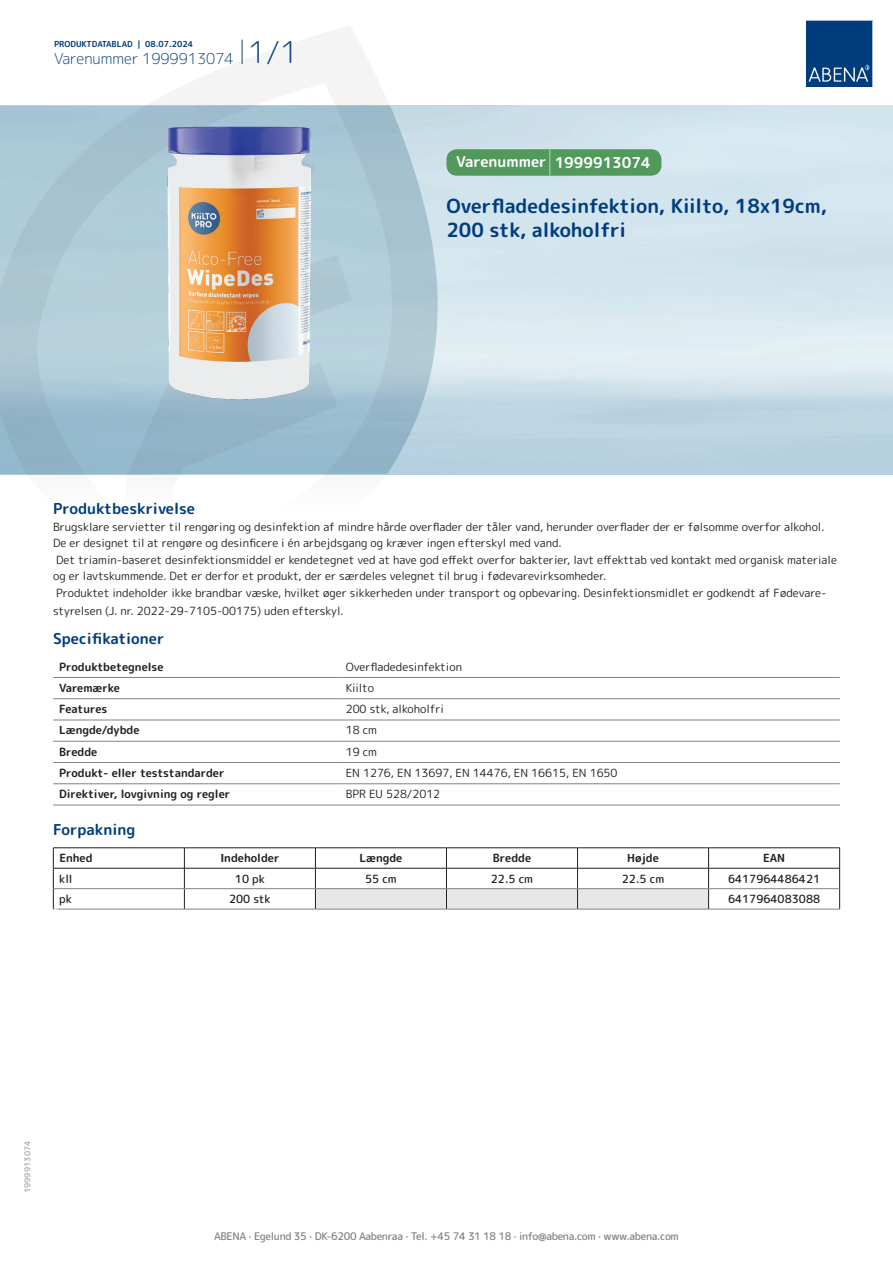
<style>
.page{position:relative;width:893px;height:1263px;background:#fff}
.page>*{position:absolute;margin:0;border:0;box-sizing:border-box;transform-origin:0 0}
.t1{font:700 19.5px/24px "Rounded Mplus 1 c";color:#013d7d}
.t2{font:700 15px "Rounded Mplus 1 c";color:#013d7d}
.t3{font:300 15px "Rounded Mplus 1 c";color:#013d7d}
.t4{font:700 15px "Rounded Mplus 1 c";color:#fff}
.t5{font:11.25px/16.5px "Rounded Mplus 1 c";color:#231f20}
.t6{font:700 11.25px "Rounded Mplus 1 c";color:#231f20}
.t7{font:500 11.25px "Rounded Mplus 1 c";color:#231f20}
.t8{font:500 10.5px "Rounded Mplus 1 c";letter-spacing:-.03em;color:#808285}
.t9{font:700 10.5px "Rounded Mplus 1 c";color:#fff}
.t10{font:700 8.25px "Rounded Mplus 1 c";color:#013d7d}
.t11{font:700 8.25px "Rounded Mplus 1 c";color:#b2b3b7}
.s1{font-size:30px}
.s2{font-size:25.5px}
</style>
<div class="page">
<svg style="left:0;top:26px;width:439px;height:449px"></svg>
<svg style="left:0;top:106px;width:438px;height:368px;background:#a7c5d3"></svg>
<svg style="left:242px;top:40px;width:1px;height:24px"></svg>
<svg style="left:806px;top:20px;width:67px;height:67px;background:#144b86"></svg>
<img style="left:168px;top:127px;width:142px;height:275px">
<hr style="left:53px;top:677px;width:287px;height:1px;background:#808285">
<hr style="left:340px;top:677px;width:500px;height:1px;background:#808285">
<hr style="left:53px;top:698px;width:287px;height:1px;background:#808285">
<hr style="left:340px;top:698px;width:500px;height:1px;background:#808285">
<hr style="left:53px;top:720px;width:287px;height:1px;background:#808285">
<hr style="left:340px;top:720px;width:500px;height:1px;background:#808285">
<hr style="left:53px;top:741px;width:287px;height:1px;background:#808285">
<hr style="left:340px;top:741px;width:500px;height:1px;background:#808285">
<hr style="left:53px;top:762px;width:287px;height:1px;background:#808285">
<hr style="left:340px;top:762px;width:500px;height:1px;background:#808285">
<hr style="left:53px;top:783px;width:287px;height:1px;background:#808285">
<hr style="left:340px;top:783px;width:500px;height:1px;background:#808285">
<hr style="left:53px;top:805px;width:287px;height:1px;background:#808285">
<hr style="left:340px;top:805px;width:500px;height:1px;background:#808285">
<hr style="left:53px;top:847px;width:131px;height:1px;background:#231f20">
<hr style="left:184px;top:847px;width:131px;height:1px;background:#231f20">
<hr style="left:315px;top:847px;width:131px;height:1px;background:#231f20">
<hr style="left:446px;top:847px;width:131px;height:1px;background:#231f20">
<hr style="left:577px;top:847px;width:132px;height:1px;background:#231f20">
<hr style="left:709px;top:847px;width:131px;height:1px;background:#231f20">
<hr style="left:53px;top:868px;width:131px;height:1px;background:#231f20">
<hr style="left:184px;top:868px;width:131px;height:1px;background:#231f20">
<hr style="left:709px;top:868px;width:131px;height:1px;background:#231f20">
<svg style="left:53px;top:848px;width:1px;height:61px"></svg>
<svg style="left:184px;top:848px;width:1px;height:61px"></svg>
<svg style="left:315px;top:848px;width:394px;height:61px"></svg>
<svg style="left:839px;top:848px;width:1px;height:61px"></svg>
<hr style="left:54px;top:888px;width:130px;height:1px;background:#808285">
<hr style="left:184px;top:888px;width:131px;height:1px;background:#808285">
<hr style="left:315px;top:888px;width:131px;height:1px;background:#808285">
<hr style="left:446px;top:888px;width:131px;height:1px;background:#808285">
<hr style="left:577px;top:888px;width:132px;height:1px;background:#808285">
<hr style="left:709px;top:888px;width:130px;height:1px;background:#808285">
<hr style="left:53px;top:909px;width:131px;height:1px;background:#808285">
<hr style="left:184px;top:909px;width:131px;height:1px;background:#808285">
<hr style="left:315px;top:909px;width:131px;height:1px;background:#808285">
<hr style="left:446px;top:909px;width:131px;height:1px;background:#808285">
<hr style="left:577px;top:909px;width:132px;height:1px;background:#808285">
<hr style="left:709px;top:909px;width:131px;height:1px;background:#808285">
<div style="left:446px;top:149px;width:215px;height:27px;background:#52995c;border-radius:10px"></div>
<p class="t10" style="left:54px;top:38px;width:141px">PRODUKTDATABLAD | 08.07.2024</p>
<h2 class="t3" style="left:54px;top:48px;width:246px">Varenummer 1999913074 <span class="s1">1/1</span></h2>
<h2 class="t4" style="left:456px;top:152px;width:196px">Varenummer <span class="s2">|</span> 1999913074</h2>
<h1 class="t1" style="left:446px;top:194px;width:382px">Overfladedesinfektion, Kiilto, 18x19cm,<br>200 stk, alkoholfri</h1>
<h2 class="t2" style="left:53px;top:498px;width:143px">Produktbeskrivelse</h2>
<p class="t5" style="left:53px;top:518px;width:785px">Brugsklare servietter til rengøring og desinfektion af mindre hårde overflader der tåler vand, herunder overflader der er følsomme overfor alkohol.<br>De er designet til at rengøre og desinficere i én arbejdsgang og kræver ingen efterskyl med vand.<br>Det triamin-baseret desinfektionsmiddel er kendetegnet ved at have god effekt overfor bakterier, lavt effekttab ved kontakt med organisk materiale og er lavtskummende. Det er derfor et produkt, der er særdeles velegnet til brug i fødevarevirksomheder.<br>Produktet indeholder ikke brandbar væske, hvilket øger sikkerheden under transport og opbevaring. Desinfektionsmidlet er godkendt af Fødevare-</p>
<p class="t5" style="left:53px;top:602px;width:292px">styrelsen (J. nr. 2022-29-7105-00175) uden efterskyl.</p>
<h2 class="t2" style="left:53px;top:628px;width:113px">Specifikationer</h2>
<p class="t6" style="left:59px;top:658px;width:106px">Produktbetegnelse</p>
<p class="t5" style="left:346px;top:658px;width:118px">Overfladedesinfektion</p>
<p class="t6" style="left:59px;top:680px;width:62px">Varemærke</p>
<p class="t5" style="left:346px;top:679px;width:30px">Kiilto</p>
<p class="t6" style="left:59px;top:701px;width:50px">Features</p>
<p class="t5" style="left:346px;top:701px;width:100px">200 stk, alkoholfri</p>
<p class="t6" style="left:59px;top:722px;width:82px">Længde/dybde</p>
<p class="t5" style="left:346px;top:722px;width:33px">18 cm</p>
<p class="t6" style="left:59px;top:744px;width:40px">Bredde</p>
<p class="t5" style="left:346px;top:743px;width:33px">19 cm</p>
<p class="t6" style="left:59px;top:765px;width:167px">Produkt- eller teststandarder</p>
<p class="t5" style="left:346px;top:765px;width:273px">EN 1276, EN 13697, EN 14476, EN 16615, EN 1650</p>
<p class="t6" style="left:59px;top:786px;width:173px">Direktiver, lovgivning og regler</p>
<p class="t5" style="left:346px;top:786px;width:96px">BPR EU 528/2012</p>
<h2 class="t2" style="left:53px;top:819px;width:84px">Forpakning</h2>
<p class="t6" style="left:59px;top:850px;width:35px">Enhed</p>
<p class="t6" style="left:220px;top:850px;width:61px">Indeholder</p>
<p class="t6" style="left:359px;top:850px;width:44px">Længde</p>
<p class="t6" style="left:493px;top:850px;width:40px">Bredde</p>
<p class="t6" style="left:627px;top:850px;width:33px">Højde</p>
<p class="t6" style="left:763px;top:850px;width:24px">EAN</p>
<p class="t7" style="left:59px;top:870px;width:15px">kll</p>
<p class="t7" style="left:235px;top:870px;width:31px">10 pk</p>
<p class="t7" style="left:365px;top:870px;width:33px">55 cm</p>
<p class="t7" style="left:491px;top:870px;width:44px">22.5 cm</p>
<p class="t7" style="left:622px;top:870px;width:44px">22.5 cm</p>
<p class="t7" style="left:728px;top:870px;width:94px">6417964486421</p>
<p class="t7" style="left:59px;top:891px;width:14px">pk</p>
<p class="t7" style="left:229px;top:891px;width:43px">200 stk</p>
<p class="t7" style="left:728px;top:891px;width:94px">6417964083088</p>
<p class="t9" style="left:53px;top:904px;width:7px">*</p>
<p class="t11" style="left:22px;top:1193px;width:54px;rotate:-90deg">1999913074</p>
<p class="t8" style="left:214px;top:1229px;width:466px">ABENA · Egelund 35 · DK-6200 Aabenraa · Tel. +45 74 31 18 18 · info@abena.com · www.abena.com</p>
</div>
